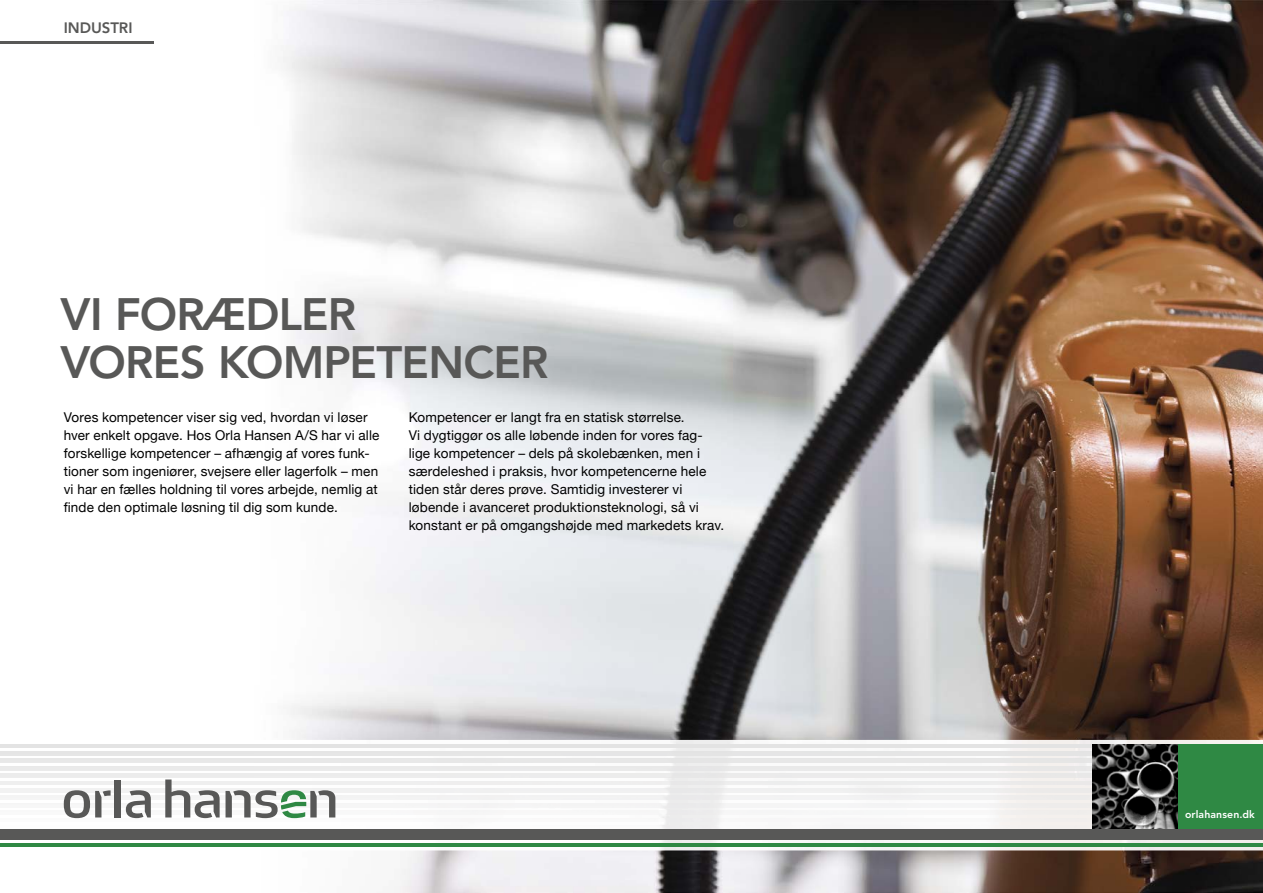
<style>
.page{position:relative;width:1263px;height:893px;background:#fff}
.page>*{position:absolute;margin:0;border:0;box-sizing:border-box;transform-origin:0 0}
.t1{font:800 45px/48px "Avenir LT Std";letter-spacing:-.015em;color:#585857}
.t2{font:800 15px "Avenir LT Std";letter-spacing:-.005em;color:#585857}
.t3{font:13.5px/18px "Helvetica Neue";letter-spacing:.01em;color:#000}
.t4{font:800 10.5px "Avenir LT Std";letter-spacing:.01em;color:#fff}
</style>
<div class="page">
<img style="left:283px;top:0;width:980px;height:893px">
<img style="left:335px;top:825px;width:758px;height:4px">
<img style="left:335px;top:818px;width:758px;height:4px">
<img style="left:335px;top:811px;width:758px;height:3px">
<img style="left:335px;top:803px;width:758px;height:4px">
<hr style="left:335px;top:796px;width:758px;height:4px;background:#f2f2f2">
<hr style="left:335px;top:788px;width:758px;height:4px;background:#f0f0f0">
<hr style="left:335px;top:781px;width:758px;height:4px;background:#eee">
<hr style="left:335px;top:774px;width:758px;height:3px;background:#ecebeb">
<hr style="left:335px;top:766px;width:758px;height:4px;background:#e9e9e9">
<hr style="left:335px;top:759px;width:758px;height:4px;background:#e7e7e7">
<hr style="left:335px;top:751px;width:758px;height:4px;background:#e5e5e5">
<hr style="left:335px;top:744px;width:758px;height:4px;background:#e3e3e3">
<div style="left:1178px;top:744px;width:85px;height:85px;background:#2f8944"></div>
<svg style="left:0;top:740px;width:335px;height:110px"></svg>
<img style="left:1093px;top:744px;width:85px;height:85px">
<div style="left:0;top:829px;width:1263px;height:11px;background:#585857"></div>
<hr style="left:0;top:843px;width:1263px;height:3px;background:#2f8944">
<hr style="left:0;top:41px;width:153px;height:3px;background:#585857">
<p class="t2" style="left:64px;top:19px;width:70px">INDUSTRI</p>
<h1 class="t1" style="left:61px;top:290px;width:489px">VI FORÆDLER<br>VORES KOMPETENCER</h1>
<p class="t3" style="left:64px;top:408px;width:317px">Vores kompetencer viser sig ved, hvordan vi løser hver enkelt opgave. Hos Orla Hansen A/S har vi alle forskellige kompetencer – afhængig af vores funk&shy;tioner som ingeniører, svejsere eller lagerfolk – men vi har en fælles holdning til vores arbejde, nemlig at finde den optimale løsning til dig som kunde.</p>
<p class="t3" style="left:409px;top:408px;width:317px">Kompetencer er langt fra en statisk størrelse.<br>Vi dygtiggør os alle løbende inden for vores fag&shy;lige kompetencer – dels på skolebænken, men i særdeleshed i praksis, hvor kompetencerne hele tiden står deres prøve. Samtidig investerer vi løbende i avanceret produktionsteknologi, så vi konstant er på omgangshøjde med markedets krav.</p>
<p class="t4" style="left:1185px;top:808px;width:71px">orlahansen.dk</p>
</div>
